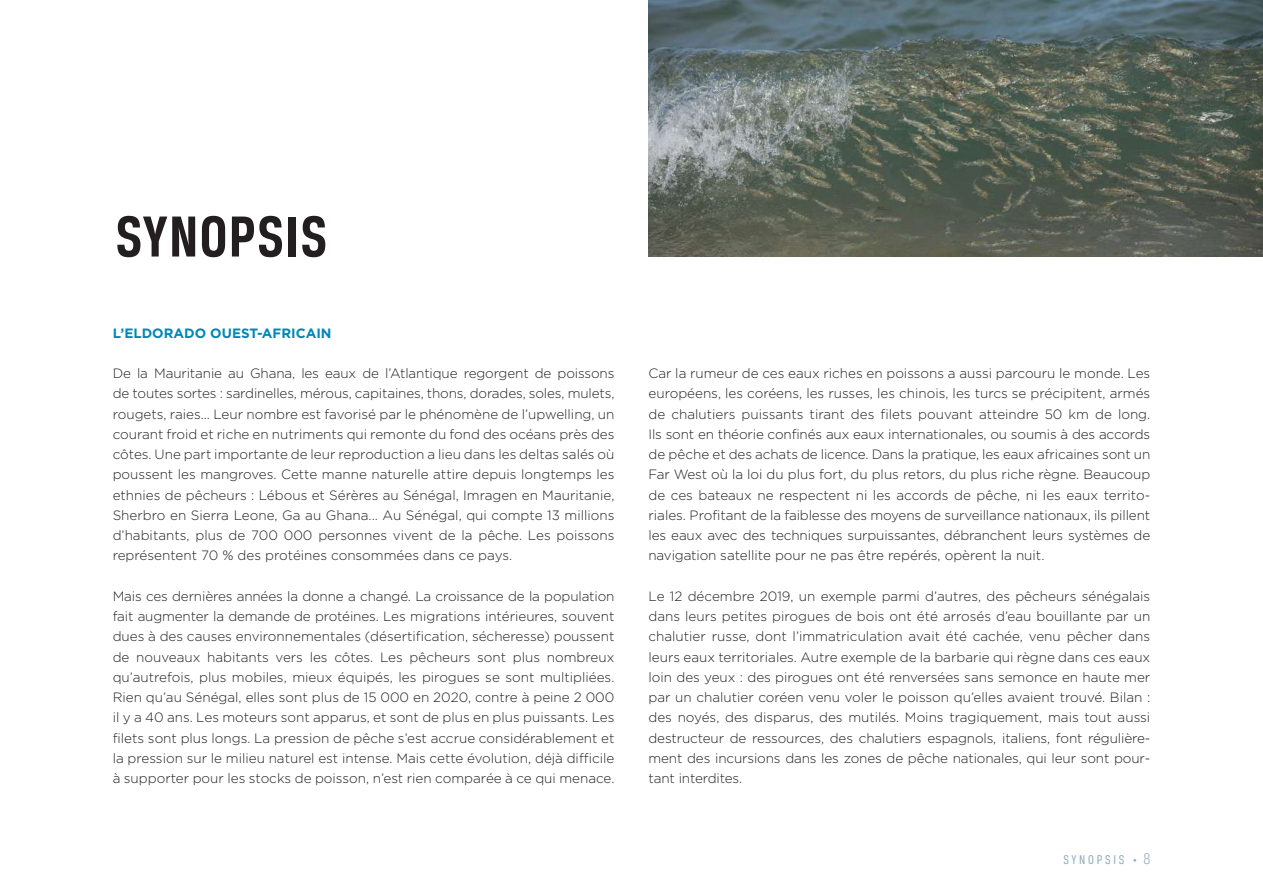
<style>
.page{position:relative;width:1263px;height:893px;background:#fff}
.page>*{position:absolute;margin:0;border:0;box-sizing:border-box;transform-origin:0 0}
.t1{font:700 61.5px "Breuer Condensed";letter-spacing:.025em;color:#231f20}
.t2{font:300 13.5px/20.2px "Gotham";color:#231f20;text-align:justify}
.t3{font:700 13.5px "Gotham";color:#0087b6}
.t4{font:13.5px "Breuer Condensed";letter-spacing:.2em;color:#8aaab5}
.s1{font-family:"Gotham";font-weight:300;font-size:10.5px}
.s2{font-weight:300;font-size:16.5px}
</style>
<div class="page">
<img style="left:648px;top:0;width:615px;height:257px">
<h1 class="t1" style="left:116px;top:203px;width:213px">SYNOPSIS</h1>
<p class="t3" style="left:113px;top:324px;width:220px">L’ELDORADO OUEST-AFRICAIN</p>
<p class="t2" style="left:113px;top:363px;width:503px">De la Mauritanie au Ghana, les eaux de l’Atlantique regorgent de poissons de toutes sortes : sardinelles, mérous, capitaines, thons, dorades, soles, mulets, rougets, raies... Leur nombre est favorisé par le phénomène de l’upwelling, un courant froid et riche en nutriments qui remonte du fond des océans près des côtes. Une part importante de leur reproduction a lieu dans les deltas salés où poussent les mangroves. Cette manne naturelle attire depuis longtemps les ethnies de pêcheurs : Lébous et Sérères au Sénégal, Imragen en Mauritanie, Sherbro en Sierra Leone, Ga au Ghana... Au Sénégal, qui compte 13 millions d’habitants, plus de 700 000 personnes vivent de la pêche. Les poissons représentent 70 % des protéines consommées dans ce pays.</p>
<p class="t2" style="left:113px;top:585px;width:503px">Mais ces dernières années la donne a changé. La croissance de la population fait augmenter la demande de protéines. Les migrations intérieures, souvent dues à des causes environnementales (désertification, sécheresse) poussent de nouveaux habitants vers les côtes. Les pêcheurs sont plus nombreux qu’autrefois, plus mobiles, mieux équipés, les pirogues se sont multipliées.<br>Rien qu’au Sénégal, elles sont plus de 15 000 en 2020, contre à peine 2 000 il y a 40 ans. Les moteurs sont apparus, et sont de plus en plus puissants. Les filets sont plus longs. La pression de pêche s’est accrue considérablement et la pression sur le milieu naturel est intense. Mais cette évolution, déjà difficile à supporter pour les stocks de poisson, n’est rien comparée à ce qui menace.</p>
<p class="t2" style="left:648px;top:363px;width:503px">Car la rumeur de ces eaux riches en poissons a aussi parcouru le monde. Les européens, les coréens, les russes, les chinois, les turcs se précipitent, armés de chalutiers puissants tirant des filets pouvant atteindre 50 km de long.<br>Ils sont en théorie confinés aux eaux internationales, ou soumis à des accords de pêche et des achats de licence. Dans la pratique, les eaux africaines sont un Far West où la loi du plus fort, du plus retors, du plus riche règne. Beaucoup de ces bateaux ne respectent ni les accords de pêche, ni les eaux territo&shy;riales. Profitant de la faiblesse des moyens de surveillance nationaux, ils pillent les eaux avec des techniques surpuissantes, débranchent leurs systèmes de navigation satellite pour ne pas être repérés, opèrent la nuit.</p>
<p class="t2" style="left:648px;top:585px;width:503px">Le 12 décembre 2019, un exemple parmi d’autres, des pêcheurs sénégalais dans leurs petites pirogues de bois ont été arrosés d’eau bouillante par un chalutier russe, dont l’immatriculation avait été cachée, venu pêcher dans leurs eaux territoriales. Autre exemple de la barbarie qui règne dans ces eaux loin des yeux : des pirogues ont été renversées sans semonce en haute mer par un chalutier coréen venu voler le poisson qu’elles avaient trouvé. Bilan : des noyés, des disparus, des mutilés. Moins tragiquement, mais tout aussi destructeur de ressources, des chalutiers espagnols, italiens, font régulière&shy;ment des incursions dans les zones de pêche nationales, qui leur sont pour&shy;tant interdites.</p>
<p class="t4" style="left:1063px;top:852px;width:88px">SYNOPSIS <span class="s1">•</span> <span class="s2">8</span></p>
</div>
